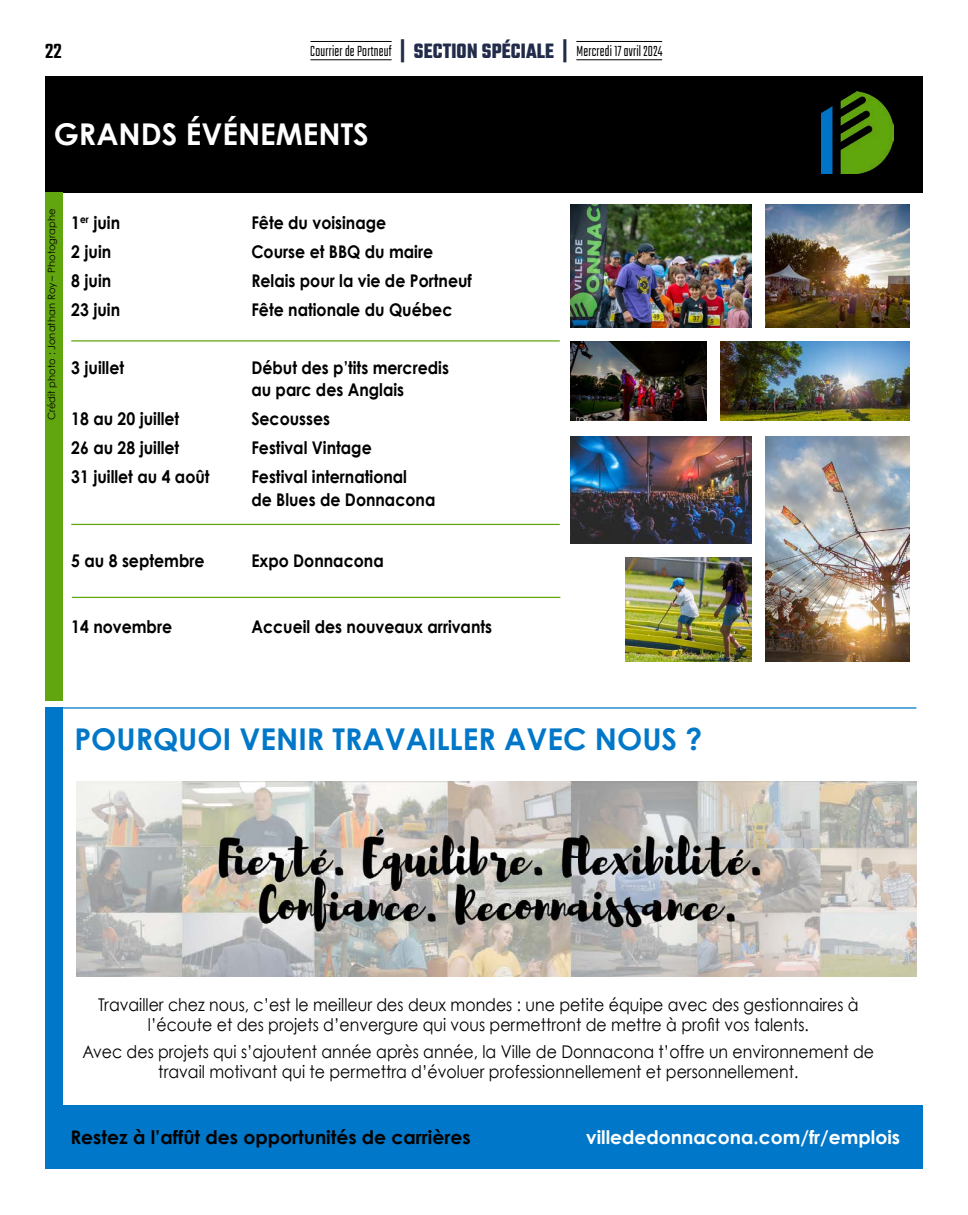
<style>
.page{position:relative;width:968px;height:1215px;background:#fff}
.page>*{position:absolute;margin:0;border:0;box-sizing:border-box;transform-origin:0 0}
.t1{font:700 30px "Century Gothic";color:#0077c8}
.t2{font:700 30px "Century Gothic";color:#fff}
.t3{font:500 22.5px "Teko";color:#000}
.t4{font:700 18.75px "Century Gothic";color:#000}
.t5{font:700 18.75px "Century Gothic";color:#fff}
.t6{font:17.5px/20px "Century Gothic";color:#000;text-align:center;scale:.9 1}
.t7{font:700 17.5px/22.5px "Century Gothic";color:#000;scale:.9 1}
.t8{font:300 16.25px "Teko";letter-spacing:.02em;color:#000;scale:.88 1}
.t9{font:10px "Century Gothic";color:#000}
.s1{font-weight:700;font-size:22.5px;color:#222c4a}
</style>
<div class="page">
<div style="left:45px;top:707px;width:17px;height:462px;background:#0077c8"></div>
<div style="left:62px;top:1105px;width:860px;height:64px;background:#0077c8"></div>
<div style="left:45px;top:76px;width:877px;height:116px;background:#000"></div>
<img style="left:821px;top:92px;width:72px;height:81px">
<hr style="left:54px;top:707px;width:862px;height:2px;background:#0077c8">
<div style="left:45px;top:192px;width:17px;height:509px;background:#61a60e"></div>
<img style="left:570px;top:204px;width:181px;height:124px">
<img style="left:765px;top:436px;width:144px;height:225px">
<img style="left:570px;top:436px;width:181px;height:108px">
<img style="left:765px;top:204px;width:144px;height:124px">
<img style="left:720px;top:342px;width:189px;height:78px">
<img style="left:570px;top:342px;width:137px;height:78px">
<img style="left:625px;top:557px;width:126px;height:104px">
<img style="left:76px;top:781px;width:840px;height:196px">
<hr style="left:71px;top:340px;width:489px;height:2px;background:#61a60e">
<hr style="left:71px;top:524px;width:489px;height:1px;background:#61a60e">
<hr style="left:72px;top:597px;width:488px;height:1px;background:#61a60e">
<hr style="left:310px;top:41px;width:81px;height:1px;background:#000">
<hr style="left:310px;top:59px;width:81px;height:1px;background:#000">
<hr style="left:576px;top:41px;width:86px;height:1px;background:#000">
<hr style="left:576px;top:59px;width:86px;height:1px;background:#000">
<p class="t3" style="left:45px;top:38px;width:18px">22</p>
<p class="t8" style="left:310px;top:42px;width:402px">Courrier de Portneuf <span class="s1">| SECTION SPÉCIALE |</span> Mercredi 17 avril 2024</p>
<h1 class="t2" style="left:54px;top:116px;width:316px">GRANDS ÉVÉNEMENTS</h1>
<p class="t9" style="left:46px;top:420px;width:213px;rotate:-90deg">Crédit photo : Jonathan Roy – Photographe</p>
<p class="t7" style="left:71px;top:211px;width:56px">1<sup>er</sup> juin</p>
<p class="t7" style="left:251px;top:211px;width:151px">Fête du voisinage</p>
<p class="t7" style="left:71px;top:240px;width:46px">2 juin</p>
<p class="t7" style="left:251px;top:240px;width:203px">Course et BBQ du maire</p>
<p class="t7" style="left:71px;top:269px;width:46px">8 juin</p>
<p class="t7" style="left:251px;top:269px;width:247px">Relais pour la vie de Portneuf</p>
<p class="t7" style="left:71px;top:298px;width:56px">23 juin</p>
<p class="t7" style="left:251px;top:298px;width:225px">Fête nationale du Québec</p>
<p class="t7" style="left:71px;top:356px;width:60px">3 juillet</p>
<p class="t7" style="left:251px;top:356px;width:221px">Début des p’tits mercredis au parc des Anglais</p>
<p class="t7" style="left:71px;top:407px;width:122px">18 au 20 juillet</p>
<p class="t7" style="left:251px;top:407px;width:89px">Secousses</p>
<p class="t7" style="left:71px;top:436px;width:122px">26 au 28 juillet</p>
<p class="t7" style="left:251px;top:436px;width:135px">Festival Vintage</p>
<p class="t7" style="left:71px;top:465px;width:155px">31 juillet au 4 août</p>
<p class="t7" style="left:251px;top:465px;width:206px">Festival international<br>de Blues de Donnacona</p>
<p class="t7" style="left:71px;top:549px;width:150px">5 au 8 septembre</p>
<p class="t7" style="left:251px;top:549px;width:148px">Expo Donnacona</p>
<p class="t7" style="left:71px;top:615px;width:113px">14 novembre</p>
<p class="t7" style="left:251px;top:615px;width:269px">Accueil des nouveaux arrivants</p>
<h1 class="t1" style="left:74px;top:720px;width:629px">POURQUOI VENIR TRAVAILLER AVEC NOUS ?</h1>
<p class="t6" style="left:98px;top:994px;width:846px">Travailler chez nous, c’est le meilleur des deux mondes : une petite équipe avec des gestionnaires à l’écoute et des projets d’envergure qui vous permettront de mettre à profit vos talents.</p>
<p class="t6" style="left:83px;top:1042px;width:881px">Avec des projets qui s’ajoutent année après année, la Ville de Donnacona t’offre un environnement de travail motivant qui te permettra d’évoluer professionnellement et personnellement.</p>
<p class="t4" style="left:70px;top:1125px;width:402px">Restez à l’affût des opportunités de carrières</p>
<p class="t5" style="left:586px;top:1125px;width:315px">villededonnacona.com/fr/emplois</p>
</div>
